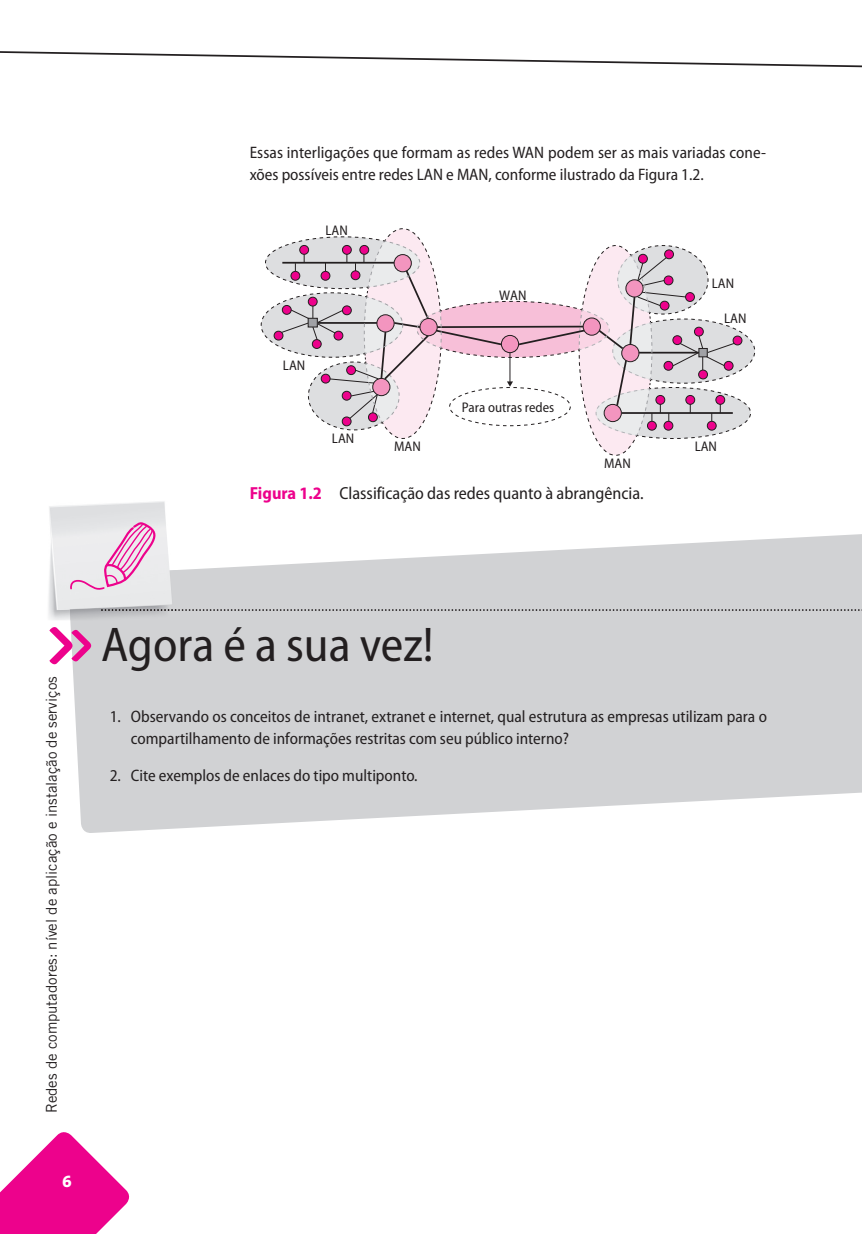
<style>
.page{position:relative;width:862px;height:1234px;background:#fff}
.page>*{position:absolute;margin:0;border:0;box-sizing:border-box;transform-origin:0 0}
.t1{font:semi-condensed 49px "Myriad Pro";color:#231f20}
.t2{font:semi-condensed 17.5px "Myriad Pro";color:#231f20}
.t3{font:semi-condensed 16.62px/21.9px "Myriad Pro";color:#231f20}
.t4{font:16.62px "The Mix Extra Bold Caps";color:#fff}
.t5{font:14.88px "Trade Gothic LT Std";color:#231f20}
.t6{font:semi-condensed 14px "Myriad Pro";color:#231f20}
.s1{font-weight:700;color:#ed028c}
</style>
<div class="page">
<svg style="left:0;top:1132px;width:130px;height:101px"></svg>
<svg style="left:0;top:51px;width:861px;height:17px"></svg>
<svg style="left:260px;top:228px;width:495px;height:228px"></svg>
<svg style="left:70px;top:534px;width:791px;height:299px;background:#d6d7d9"></svg>
<svg style="left:49px;top:627px;width:42px;height:37px"></svg>
<img style="left:48px;top:501px;width:128px;height:119px">
<img style="left:68px;top:570px;width:108px;height:50px">
<svg style="left:101px;top:609px;width:760px;height:1px"></svg>
<img style="left:50px;top:502px;width:122px;height:107px">
<svg style="left:69px;top:518px;width:90px;height:72px;background:#eacde0"></svg>
<p class="t3" style="left:249px;top:143px;width:517px">Essas interligações que formam as redes WAN podem ser as mais variadas cone&shy;xões possíveis entre redes LAN e MAN, conforme ilustrado da Figura 1.2.</p>
<p class="t6" style="left:325px;top:225px;width:24px">LAN</p>
<p class="t6" style="left:283px;top:359px;width:24px">LAN</p>
<p class="t6" style="left:332px;top:433px;width:24px">LAN</p>
<p class="t6" style="left:394px;top:440px;width:28px">MAN</p>
<p class="t6" style="left:499px;top:290px;width:29px">WAN</p>
<p class="t6" style="left:461px;top:401px;width:94px">Para outras redes</p>
<p class="t6" style="left:604px;top:458px;width:28px">MAN</p>
<p class="t2" style="left:249px;top:486px;width:395px"><span class="s1">Figura 1.2</span> Classificação das redes quanto à abrangência.</p>
<p class="t6" style="left:711px;top:278px;width:24px">LAN</p>
<p class="t6" style="left:723px;top:312px;width:24px">LAN</p>
<p class="t6" style="left:694px;top:440px;width:24px">LAN</p>
<p class="t5" style="left:46px;top:1113px;width:438px;rotate:-90deg">Redes de computadores: nível de aplicação e instalação de serviços</p>
<p class="t4" style="left:62px;top:1171px;width:11px">6</p>
<h1 class="t1" style="left:101px;top:625px;width:334px">Agora é a sua vez!</h1>
<p class="t3" style="left:131px;top:706px;width:637px;text-indent:-21px">1. Observando os conceitos de intranet, extranet e internet, qual estrutura as empresas utilizam para o compartilhamento de informações restritas com seu público interno?</p>
<p class="t3" style="left:110px;top:765px;width:309px">2. Cite exemplos de enlaces do tipo multiponto.</p>
</div>
